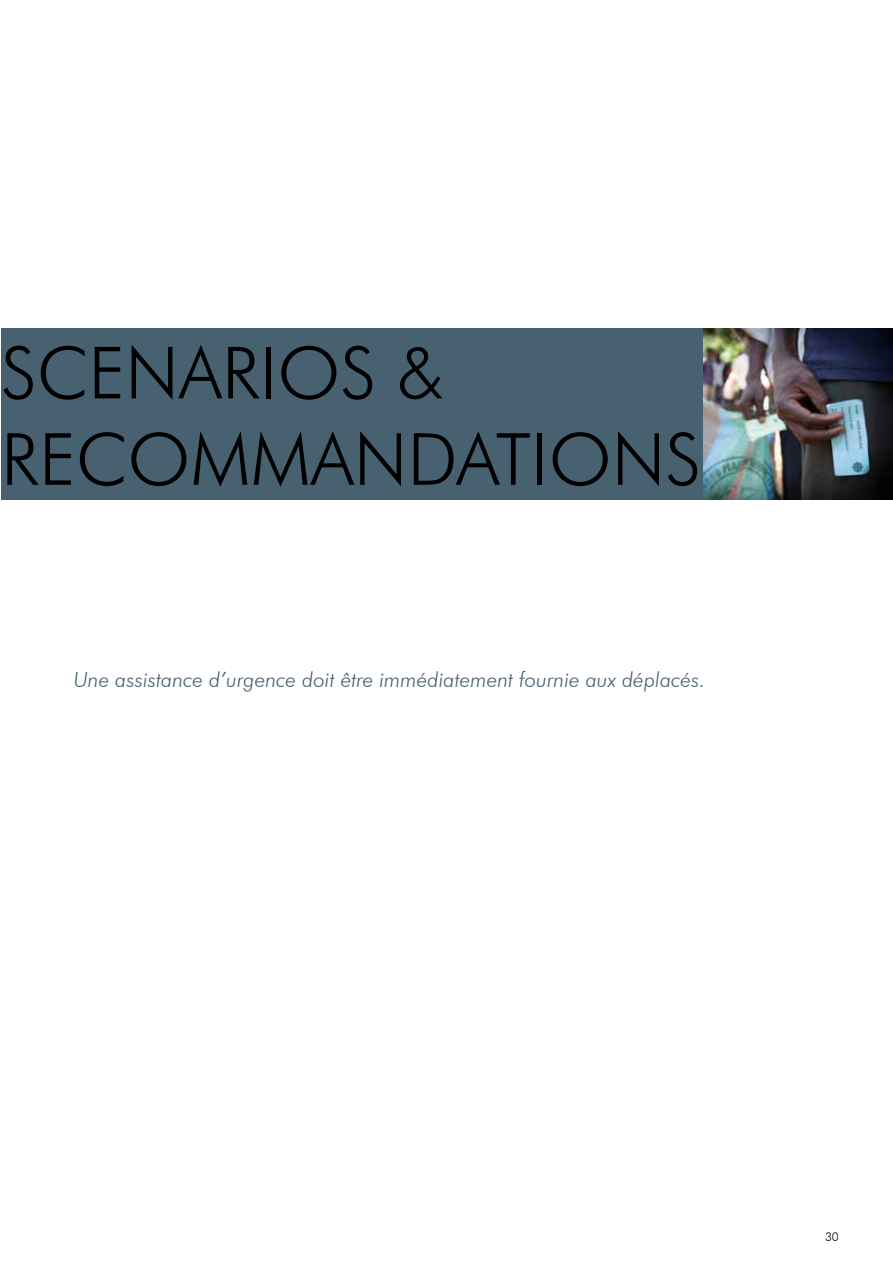
<style>
.page{position:relative;width:893px;height:1263px;background:#fff}
.page>*{position:absolute;margin:0;border:0;box-sizing:border-box;transform-origin:0 0}
.t1{font:300 72px/86.4px "Futura BT";color:#000}
.t2{font:italic 300 21px "Futura BT";color:#476170}
.t3{font:300 12px "Futura BT";color:#000}
</style>
<div class="page">
<div style="left:1px;top:329px;width:703px;height:171px;background:#476170"></div>
<img style="left:704px;top:329px;width:189px;height:171px">
<h1 class="t1" style="left:1px;top:329px;width:702px">SCENARIOS &amp;<br>RECOMMANDATIONS</h1>
<p class="t2" style="left:74px;top:666px;width:633px">Une assistance d’urgence doit être immédiatement fournie aux déplacés.</p>
<p class="t3" style="left:825px;top:1229px;width:15px">30</p>
</div>
